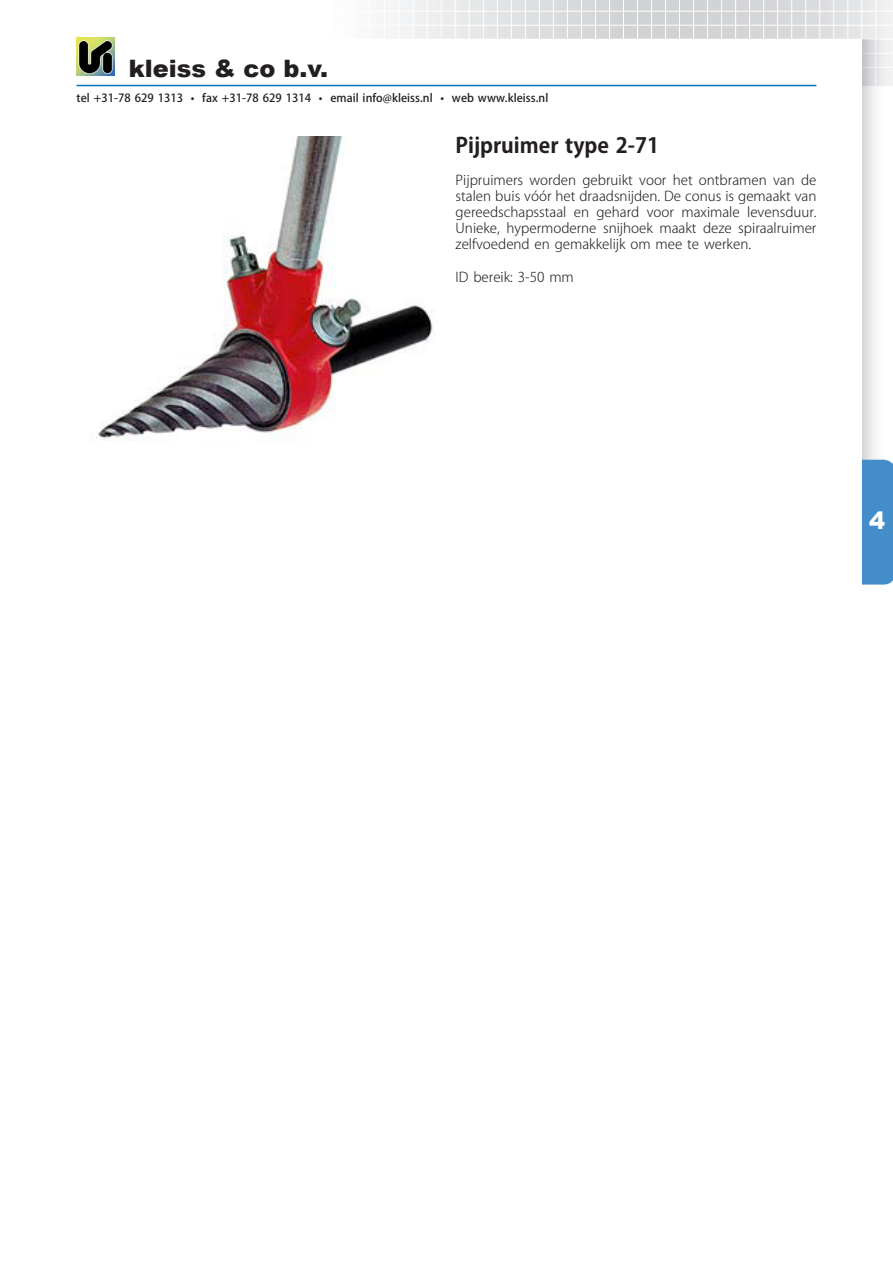
<style>
.page{position:relative;width:893px;height:1263px;background:#fff}
.page>*{position:absolute;margin:0;border:0;box-sizing:border-box;transform-origin:0 0}
.t1{font:900 24px "Arial";color:#231f20}
.t2{font:900 24px "Arial";color:#fff}
.Header_12{font:700 21px "Koz Go Pro";color:#231f20}
.Paragraph_Style_1__K{font:300 13.5px/16.2px "Koz Go Pro";color:#231f20;text-align:justify}
.t3{font:500 11.25px "Koz Go Pro";letter-spacing:.005em;color:#231f20}
</style>
<div class="page">
<svg style="left:389px;top:0;width:504px;height:86px;background:#dedfe0"></svg>
<hr style="left:875px;top:0;width:1px;height:86px;background:#fff">
<hr style="left:861px;top:0;width:1px;height:81px;background:#fff">
<hr style="left:847px;top:0;width:1px;height:81px;background:#fff">
<hr style="left:833px;top:0;width:1px;height:81px;background:#fff">
<hr style="left:819px;top:0;width:1px;height:81px;background:#fff">
<hr style="left:805px;top:0;width:1px;height:81px;background:#fff">
<hr style="left:791px;top:0;width:1px;height:81px;background:#fff">
<hr style="left:777px;top:0;width:1px;height:81px;background:#fff">
<hr style="left:763px;top:0;width:1px;height:81px;background:#fff">
<hr style="left:749px;top:0;width:1px;height:81px;background:#fff">
<hr style="left:735px;top:0;width:1px;height:81px;background:#fff">
<hr style="left:721px;top:0;width:1px;height:81px;background:#fff">
<hr style="left:707px;top:0;width:1px;height:81px;background:#fff">
<hr style="left:693px;top:0;width:1px;height:81px;background:#fff">
<hr style="left:679px;top:0;width:1px;height:81px;background:#fff">
<hr style="left:665px;top:0;width:1px;height:81px;background:#fff">
<hr style="left:651px;top:0;width:1px;height:81px;background:#fff">
<hr style="left:637px;top:0;width:1px;height:81px;background:#fff">
<hr style="left:623px;top:0;width:1px;height:81px;background:#fff">
<hr style="left:609px;top:0;width:1px;height:81px;background:#fff">
<hr style="left:595px;top:0;width:1px;height:81px;background:#fff">
<hr style="left:581px;top:0;width:1px;height:81px;background:#fff">
<hr style="left:567px;top:0;width:1px;height:81px;background:#fff">
<hr style="left:553px;top:0;width:1px;height:81px;background:#fff">
<hr style="left:539px;top:0;width:1px;height:81px;background:#fff">
<hr style="left:525px;top:0;width:1px;height:73px;background:#fff">
<hr style="left:511px;top:0;width:1px;height:73px;background:#fff">
<hr style="left:497px;top:0;width:1px;height:73px;background:#fff">
<hr style="left:483px;top:0;width:1px;height:73px;background:#fff">
<hr style="left:469px;top:0;width:1px;height:73px;background:#fff">
<hr style="left:455px;top:0;width:1px;height:73px;background:#fff">
<hr style="left:441px;top:0;width:1px;height:73px;background:#fff">
<hr style="left:427px;top:0;width:1px;height:73px;background:#fff">
<hr style="left:413px;top:0;width:1px;height:73px;background:#fff">
<hr style="left:399px;top:0;width:1px;height:73px;background:#fff">
<hr style="left:73px;top:67px;width:820px;height:1px;background:#fff">
<hr style="left:73px;top:53px;width:820px;height:1px;background:#fff">
<hr style="left:73px;top:39px;width:820px;height:1px;background:#fff">
<hr style="left:73px;top:25px;width:820px;height:1px;background:#fff">
<hr style="left:73px;top:11px;width:820px;height:1px;background:#fff">
<svg style="left:861px;top:40px;width:27px;height:420px"></svg>
<div style="left:862px;top:460px;width:31px;height:125px;background:#448dcb"></div>
<div style="left:64px;top:39px;width:797px;height:1224px;background:#fff"></div>
<hr style="left:77px;top:85px;width:739px;height:1px;background:#0072bc">
<img style="left:77px;top:38px;width:38px;height:38px">
<img style="left:98px;top:136px;width:337px;height:306px">
<h1 class="t1" style="left:129px;top:51px;width:201px">kleiss &amp; co b.v.</h1>
<p class="t3" style="left:77px;top:91px;width:473px">tel +31-78 629 1313 • fax +31-78 629 1314 • email info@kleiss.nl • web www.kleiss.nl</p>
<p class="Header_12" style="left:456px;top:132px;width:205px">Pijpruimer type 2-71</p>
<p class="Paragraph_Style_1__K" style="left:456px;top:172px;width:362px">Pijpruimers worden gebruikt voor het ontbramen van de stalen buis vóór het draadsnijden. De conus is gemaakt van gereedschapsstaal en gehard voor maximale levensduur.<br>Unieke, hypermoderne snijhoek maakt deze spiraalruimer zelfvoedend en gemakkelijk om mee te werken.</p>
<p class="Paragraph_Style_1__K" style="left:456px;top:269px;width:120px">ID bereik: 3-50 mm</p>
<h1 class="t2" style="left:869px;top:503px;width:18px">4</h1>
</div>
